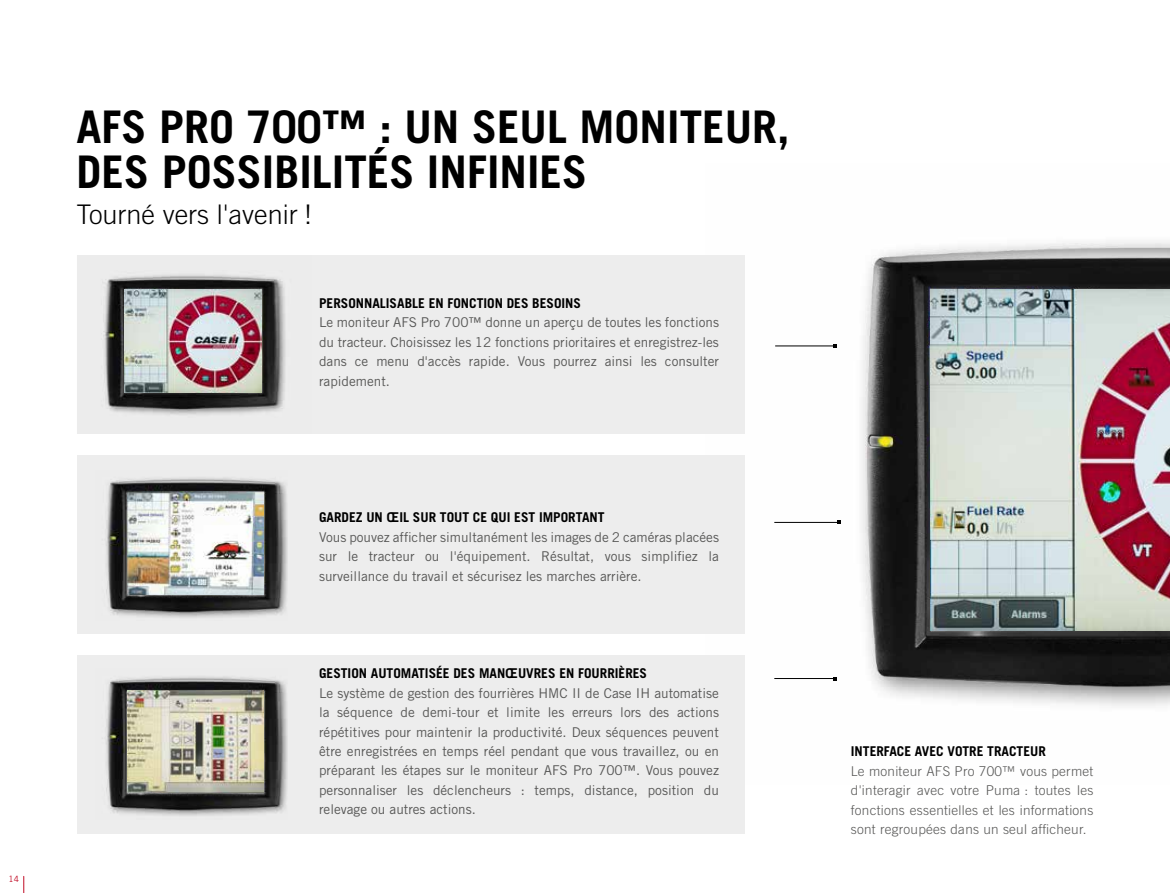
<style>
.page{position:relative;width:1170px;height:893px;background:#fff}
.page>*{position:absolute;margin:0;border:0;box-sizing:border-box;transform-origin:0 0}
.t1{font:700 45px/45px "Trade Gothic LT Pro";color:#000}
.t2{font:300 27px "Trade Gothic LT Pro";color:#000}
.t3{font:13.5px/19.5px "Trade Gothic LT Pro";color:#575756;text-align:justify}
.t4{font:700 13.5px "Trade Gothic LT Pro";color:#000}
.t5{font:300 13.5px/19.5px "Trade Gothic LT Pro";letter-spacing:.02em;color:#575756;text-align:justify}
.t6{font:8.7px "Trade Gothic LT Pro";color:#c10b25}
</style>
<div class="page">
<img style="left:744px;top:241px;width:425px;height:544px">
<div style="left:77px;top:255px;width:667px;height:179px;background:#ededed"></div>
<div style="left:77px;top:455px;width:667px;height:179px;background:#ededed"></div>
<div style="left:77px;top:655px;width:667px;height:178px;background:#ededed"></div>
<hr style="left:775px;top:346px;width:59px;height:1px;background:#000">
<hr style="left:774px;top:522px;width:64px;height:1px;background:#000">
<hr style="left:774px;top:678px;width:60px;height:1px;background:#000">
<img style="left:930px;top:289px;width:239px;height:341px">
<img style="left:103px;top:275px;width:183px;height:140px">
<img style="left:106px;top:477px;width:182px;height:141px">
<img style="left:106px;top:676px;width:182px;height:140px">
<img style="left:124px;top:289px;width:137px;height:103px">
<img style="left:127px;top:492px;width:136px;height:102px">
<img style="left:127px;top:690px;width:136px;height:103px">
<svg style="left:23px;top:876px;width:1px;height:17px"></svg>
<p class="t6" style="left:9px;top:874px;width:12px">14</p>
<h1 class="t1" style="left:77px;top:104px;width:714px">AFS PRO 700™ : UN SEUL MONITEUR,<br>DES POSSIBILITÉS INFINIES</h1>
<h2 class="t2" style="left:77px;top:198px;width:236px">Tourné vers l'avenir !</h2>
<p class="t4" style="left:319px;top:294px;width:263px">PERSONNALISABLE EN FONCTION DES BESOINS</p>
<p class="t3" style="left:319px;top:312px;width:401px">Le moniteur AFS Pro 700™ donne un aperçu de toutes les fonctions du tracteur. Choisissez les 12 fonctions prioritaires et enregistrez-les dans ce menu d'accès rapide. Vous pourrez ainsi les consulter rapidement.</p>
<p class="t4" style="left:319px;top:509px;width:287px">GARDEZ UN ŒIL SUR TOUT CE QUI EST IMPORTANT</p>
<p class="t3" style="left:319px;top:527px;width:401px">Vous pouvez afficher simultanément les images de 2 caméras placées sur le tracteur ou l'équipement. Résultat, vous simplifiez la surveillance du travail et sécurisez les marches arrière.</p>
<p class="t4" style="left:319px;top:665px;width:329px">GESTION AUTOMATISÉE DES MANŒUVRES EN FOURRIÈRES</p>
<p class="t3" style="left:319px;top:683px;width:401px">Le système de gestion des fourrières HMC II de Case IH automatise la séquence de demi-tour et limite les erreurs lors des actions répétitives pour maintenir la productivité. Deux séquences peuvent être enregistrées en temps réel pendant que vous travaillez, ou en préparant les étapes sur le moniteur AFS Pro 700™. Vous pouvez personnaliser les déclencheurs : temps, distance, position du relevage ou autres actions.</p>
<p class="t4" style="left:850px;top:743px;width:196px">INTERFACE AVEC VOTRE TRACTEUR</p>
<p class="t5" style="left:850px;top:761px;width:244px">Le moniteur AFS Pro 700™ vous permet d'interagir avec votre Puma : toutes les fonctions essentielles et les informations sont regroupées dans un seul afficheur.</p>
</div>
